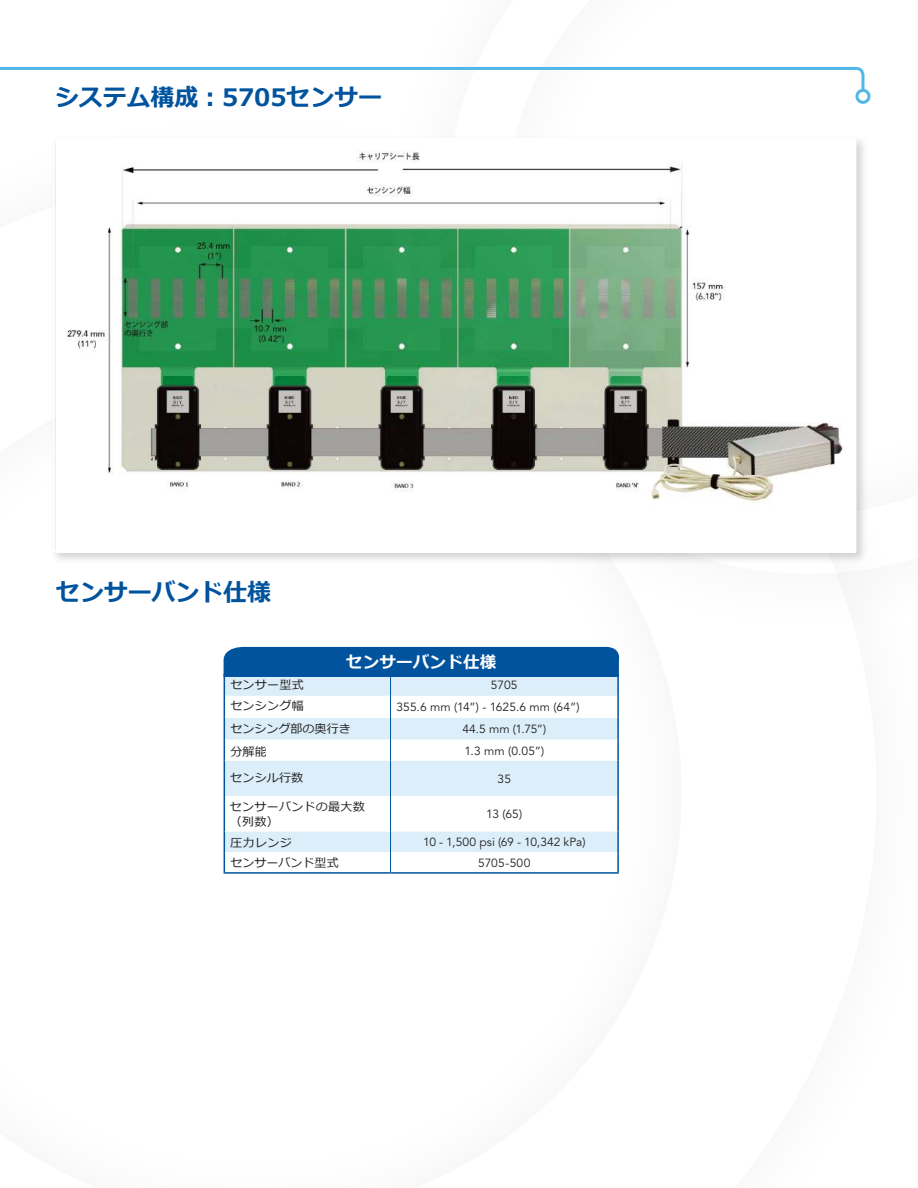
<style>
.page{position:relative;width:918px;height:1188px;background:#fff}
.page>*{position:absolute;margin:0;border:0;box-sizing:border-box;transform-origin:0 0}
.t1{font:700 24px "Meiryo";letter-spacing:-.005em;color:#01539e}
.t2{font:700 16.2px "Meiryo";letter-spacing:.01em;color:#fff}
.t3{font:11.85px "Avenir LT Std";letter-spacing:.005em;color:#231f20}
.t4{font:11.85px/14.7px "Meiryo";letter-spacing:.02em;color:#231f20}
.t5{font:11.85px/22.6px "Meiryo";color:#231f20}
</style>
<div class="page">
<svg style="left:0;top:66px;width:866px;height:24px"></svg>
<div style="left:855px;top:89px;width:15px;height:15px;border:3px solid #50b7e8;border-radius:50%"></div>
<svg style="left:225px;top:760px;width:392px;height:112px"></svg>
<hr style="left:224px;top:760px;width:1px;height:36px;background:#01539e">
<hr style="left:617px;top:760px;width:2px;height:36px;background:#01539e">
<hr style="left:224px;top:796px;width:1px;height:35px;background:#01539e">
<hr style="left:617px;top:796px;width:2px;height:35px;background:#01539e">
<hr style="left:617px;top:831px;width:2px;height:21px;background:#01539e">
<svg style="left:224px;top:831px;width:1px;height:41px"></svg>
<hr style="left:617px;top:852px;width:2px;height:20px;background:#01539e">
<hr style="left:224px;top:872px;width:167px;height:2px;background:#01539e">
<hr style="left:391px;top:872px;width:228px;height:2px;background:#01539e">
<hr style="left:390px;top:760px;width:1px;height:36px;background:#01539e">
<hr style="left:390px;top:796px;width:1px;height:35px;background:#01539e">
<svg style="left:390px;top:831px;width:1px;height:41px"></svg>
<svg style="left:223px;top:646px;width:397px;height:114px"></svg>
<div style="left:50px;top:135px;width:819px;height:430px;background:#231f20;opacity:.2"></div>
<img style="left:57px;top:140px;width:798px;height:412px">
<h1 class="t1" style="left:55px;top:81px;width:328px">システム構成：5705センサー</h1>
<h1 class="t1" style="left:56px;top:576px;width:216px">センサーバンド仕様</h1>
<h2 class="t2" style="left:346px;top:651px;width:152px">センサーバンド仕様</h2>
<p class="t4" style="left:230px;top:678px;width:75px">センサー型式</p>
<p class="t3" style="left:491px;top:678px;width:28px">5705</p>
<p class="t3" style="left:397px;top:700px;width:184px">355.6 mm (14”) - 1625.6 mm (64”)</p>
<p class="t3" style="left:462px;top:722px;width:85px">44.5 mm (1.75”)</p>
<p class="t5" style="left:230px;top:695px;width:122px">センシング幅<br>センシング部の奥行き分解能</p>
<p class="t4" style="left:230px;top:771px;width:74px">センシル行数</p>
<p class="t3" style="left:498px;top:772px;width:15px">35</p>
<p class="t4" style="left:230px;top:800px;width:136px">センサーバンドの最大数（列数）</p>
<p class="t3" style="left:486px;top:807px;width:37px">13 (65)</p>
<p class="t4" style="left:230px;top:836px;width:63px">圧力レンジ</p>
<p class="t3" style="left:423px;top:835px;width:164px">10 - 1,500 psi (69 - 10,342 kPa)</p>
<p class="t5" style="left:230px;top:852px;width:110px">センサーバンド型式</p>
<p class="t3" style="left:478px;top:856px;width:54px">5705-500</p>
<p class="t3" style="left:464px;top:744px;width:81px">1.3 mm (0.05”)</p>
</div>
